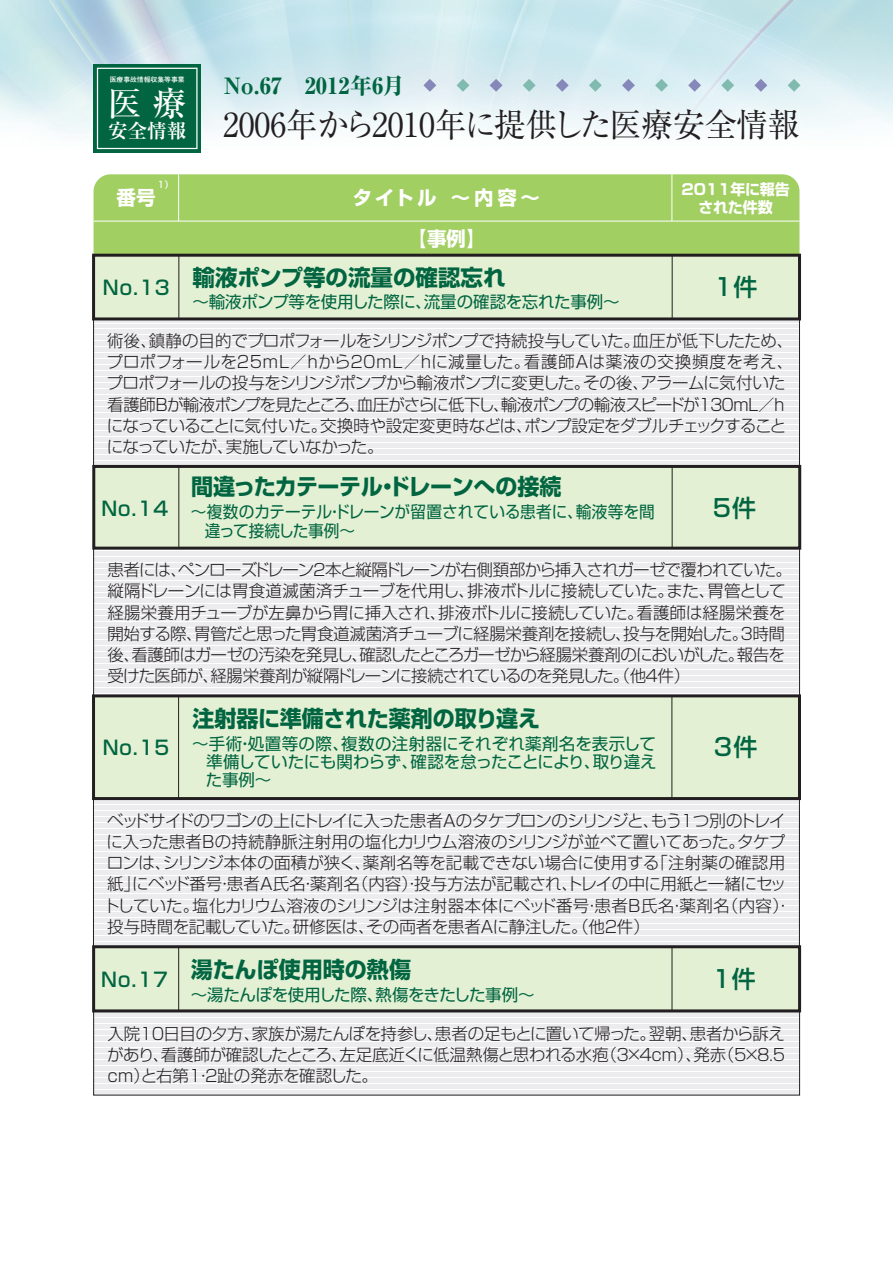
<style>
.page{position:relative;width:893px;height:1263px;background:#fff}
.page>*{position:absolute;margin:0;border:0;box-sizing:border-box;transform-origin:0 0}
.t1{font:33.75px "Ryumin Pro Medium 90 msp RKSJ H";color:#fff}
.t2{font:33px "Ryumin Pro Regular 90 msp RKSJ H";letter-spacing:-.005em;color:#231f20;scale:.96 1}
.t3{font:24px "Shin Go Pro Medium 90 msp RKSJ H";letter-spacing:.05em;color:#006540}
.t4{font:22.5px "Shin Go Pro Bold 90 msp RKSJ H";letter-spacing:-.01em;color:#006540}
.t5{font:22.5px "Ryumin Pro Heavy 90 msp RKSJ H";color:#006540}
.t6{font:19.5px/40.5px "Shin Go Pro Bold 90 msp RKSJ H";letter-spacing:.07em;color:#fff;text-align:center}
.t7{font:19.5px "Shin Go Pro Medium 90 msp RKSJ H";letter-spacing:.05em;color:#006540}
.t8{font:19.5px "Ryumin Pro Bold 90 msp RKSJ H";color:#fff}
.t9{font:16.5px/21.3px "Shin Go Pro Light 90 msp RKSJ H";letter-spacing:-.035em;color:#231f20}
.t10{font:16.5px/18.5px "Shin Go Pro Regular 90 msp RKSJ H";letter-spacing:-.015em;color:#006540;text-align:justify}
.t11{font:16.5px/18.5px "Shin Go Pro Regular 90 msp RKSJ H";letter-spacing:-.015em;color:#006540;scale:.95 1}
.t12{font:15px/18px "Shin Go Pro Bold 90 msp RKSJ H";color:#fff;text-align:center}
.t13{font:9px "Shin Go Pro Medium 90 msp RKSJ H";color:#fff}
.t14{font:6.75px "Futo Go B101 Pro Bold 90 msp RKSJ H";color:#fff}
</style>
<div class="page">
<img style="left:0;top:0;width:893px;height:1096px">
<div style="left:94px;top:174px;width:705px;height:80px;background:#a2cf62"></div>
<hr style="left:94px;top:221px;width:705px;height:1px;background:#fff">
<hr style="left:178px;top:174px;width:1px;height:47px;background:#fff">
<hr style="left:671px;top:174px;width:1px;height:47px;background:#fff">
<div style="left:94px;top:319px;width:705px;height:147px;background:linear-gradient(to right,#ececee,#ececee)"></div>
<div style="left:94px;top:255px;width:705px;height:64px;background:#e4f0d4"></div>
<div style="left:92px;top:254px;width:709px;height:66px;border:3px solid #231f20"></div>
<hr style="left:179px;top:255px;width:1px;height:64px;background:#231f20">
<hr style="left:672px;top:255px;width:1px;height:64px;background:#231f20">
<svg style="left:456px;top:79px;width:13px;height:13px"></svg>
<svg style="left:490px;top:79px;width:12px;height:13px"></svg>
<svg style="left:423px;top:79px;width:13px;height:13px"></svg>
<svg style="left:523px;top:79px;width:13px;height:13px"></svg>
<svg style="left:556px;top:79px;width:13px;height:13px"></svg>
<svg style="left:589px;top:79px;width:13px;height:13px"></svg>
<svg style="left:622px;top:79px;width:13px;height:13px"></svg>
<svg style="left:655px;top:79px;width:13px;height:13px"></svg>
<svg style="left:688px;top:79px;width:13px;height:13px"></svg>
<svg style="left:721px;top:79px;width:13px;height:13px"></svg>
<svg style="left:754px;top:79px;width:13px;height:13px"></svg>
<svg style="left:787px;top:79px;width:13px;height:13px"></svg>
<div style="left:94px;top:64px;width:107px;height:88px;background:#006540"></div>
<div style="left:97px;top:68px;width:101px;height:81px;border:1px solid #fff"></div>
<svg style="left:95px;top:550px;width:703px;height:144px;fill:#ececee"></svg>
<svg style="left:95px;top:800px;width:703px;height:145px;fill:#ececee"></svg>
<div style="left:94px;top:696px;width:705px;height:103px;background:#e4f0d4"></div>
<div style="left:92px;top:694px;width:709px;height:106px;border:3px solid #231f20"></div>
<hr style="left:178px;top:696px;width:1px;height:103px;background:#231f20">
<hr style="left:672px;top:696px;width:1px;height:103px;background:#231f20">
<div style="left:94px;top:466px;width:706px;height:82px;background:#e4f0d4"></div>
<div style="left:92px;top:465px;width:709px;height:85px;border:3px solid #231f20"></div>
<hr style="left:179px;top:466px;width:1px;height:82px;background:#231f20">
<hr style="left:672px;top:466px;width:1px;height:82px;background:#231f20">
<div style="left:94px;top:1012px;width:705px;height:83px;background:linear-gradient(to right,#ececee,#ececee)"></div>
<div style="left:94px;top:947px;width:705px;height:64px;background:#e4f0d4"></div>
<div style="left:92px;top:945px;width:709px;height:67px;border:3px solid #231f20"></div>
<hr style="left:178px;top:947px;width:1px;height:63px;background:#231f20">
<hr style="left:672px;top:947px;width:1px;height:63px;background:#231f20">
<p class="t14" style="left:110px;top:77px;width:76px">医療事故情報収集等事業</p>
<p class="t5" style="left:224px;top:77px;width:182px">No.67　2012年6月</p>
<p class="t1" style="left:108px;top:90px;width:80px">医 療</p>
<p class="t8" style="left:108px;top:124px;width:80px">安全情報</p>
<p class="t2" style="left:223px;top:112px;width:602px">2006年から2010年に提供した医療安全情報</p>
<p class="t13" style="left:158px;top:181px;width:17px">1）</p>
<p class="t6" style="left:352px;top:180px;width:189px">タイトル ～内容～【事例】</p>
<p class="t12" style="left:681px;top:182px;width:110px">2011年に報告された件数</p>
<p class="t4" style="left:103px;top:269px;width:404px"><sub>No.13</sub> 輸液ポンプ等の流量の確認忘れ</p>
<p class="t3" style="left:714px;top:278px;width:45px">1件</p>
<p class="t6" style="left:117px;top:180px;width:40px">番号</p>
<p class="t10" style="left:192px;top:295px;width:429px">～輸液ポンプ等を使用した際に、流量の確認を忘れた事例～</p>
<p class="t9" style="left:107px;top:332px;width:688px">術後、鎮静の目的でプロポフォールをシリンジポンプで持続投与していた。血圧が低下したため、プロポフォールを２５ｍL／ｈから２０ｍL／ｈに減量した。看護師Ａは薬液の交換頻度を考え、プロポフォールの投与をシリンジポンプから輸液ポンプに変更した。その後、アラームに気付いた看護師Ｂが輸液ポンプを見たところ、血圧がさらに低下し、輸液ポンプの輸液スピードが１３０ｍＬ／ｈになっていることに気付いた。交換時や設定変更時などは、ポンプ設定をダブルチェックすることになっていたが、実施していなかった。</p>
<p class="t4" style="left:191px;top:479px;width:372px">間違ったカテーテル・ドレーンへの接続</p>
<p class="t11" style="left:205px;top:505px;width:475px;text-indent:-14px">～複数のカテーテル・ドレーンが留置されている患者に、輸液等を間違って接続した事例～</p>
<p class="t7" style="left:101px;top:501px;width:68px">No.14</p>
<p class="t3" style="left:713px;top:499px;width:45px">5件</p>
<p class="t9" style="left:107px;top:561px;width:686px">患者には、ペンローズドレーン２本と縦隔ドレーンが右側頚部から挿入されガーゼで覆われていた。縦隔ドレーンには胃食道滅菌済チューブを代用し、排液ボトルに接続していた。また、胃管として経腸栄養用チューブが左鼻から胃に挿入され、排液ボトルに接続していた。看護師は経腸栄養を開始する際、胃管だと思った胃食道滅菌済チューブに経腸栄養剤を接続し、投与を開始した。３時間後、看護師はガーゼの汚染を発見し、確認したところガーゼから経腸栄養剤のにおいがした。報告を受けた医師が、経腸栄養剤が縦隔ドレーンに接続されているのを発見した。（他４件）</p>
<p class="t4" style="left:192px;top:710px;width:349px">注射器に準備された薬剤の取り違え</p>
<p class="t10" style="left:206px;top:736px;width:452px;text-indent:-14px">～手術・処置等の際、複数の注射器にそれぞれ薬剤名を表示して準備していたにも関わらず、確認を怠ったことにより、取り違えた事例～</p>
<p class="t9" style="left:104px;top:812px;width:689px">ベッドサイドのワゴンの上にトレイに入った患者Ａのタケプロンのシリンジと、もう１つ別のトレイに入った患者Ｂの持続静脈注射用の塩化カリウム溶液のシリンジが並べて置いてあった。タケプロンは、シリンジ本体の面積が狭く、薬剤名等を記載できない場合に使用する「注射薬の確認用紙」にベッド番号・患者A氏名・薬剤名（内容）・投与方法が記載され、トレイの中に用紙と一緒にセットしていた。塩化カリウム溶液のシリンジは注射器本体にベッド番号・患者B氏名・薬剤名（内容）・投与時間を記載していた。研修医は、その両者を患者Ａに静注した。（他２件）</p>
<p class="t7" style="left:103px;top:740px;width:68px">No.15</p>
<p class="t3" style="left:714px;top:738px;width:45px">3件</p>
<p class="t4" style="left:101px;top:961px;width:311px"><sub>No.17</sub> 湯たんぽ使用時の熱傷</p>
<p class="t3" style="left:712px;top:970px;width:45px">1件</p>
<p class="t10" style="left:191px;top:988px;width:345px">～湯たんぽを使用した際、熱傷をきたした事例～</p>
<p class="t9" style="left:104px;top:1025px;width:685px">入院１０日目の夕方、家族が湯たんぽを持参し、患者の足もとに置いて帰った。翌朝、患者から訴えがあり、看護師が確認したところ、左足底近くに低温熱傷と思われる水疱（３×４ｃｍ）、発赤（５×８．５ｃｍ）と右第１・２趾の発赤を確認した。</p>
</div>
